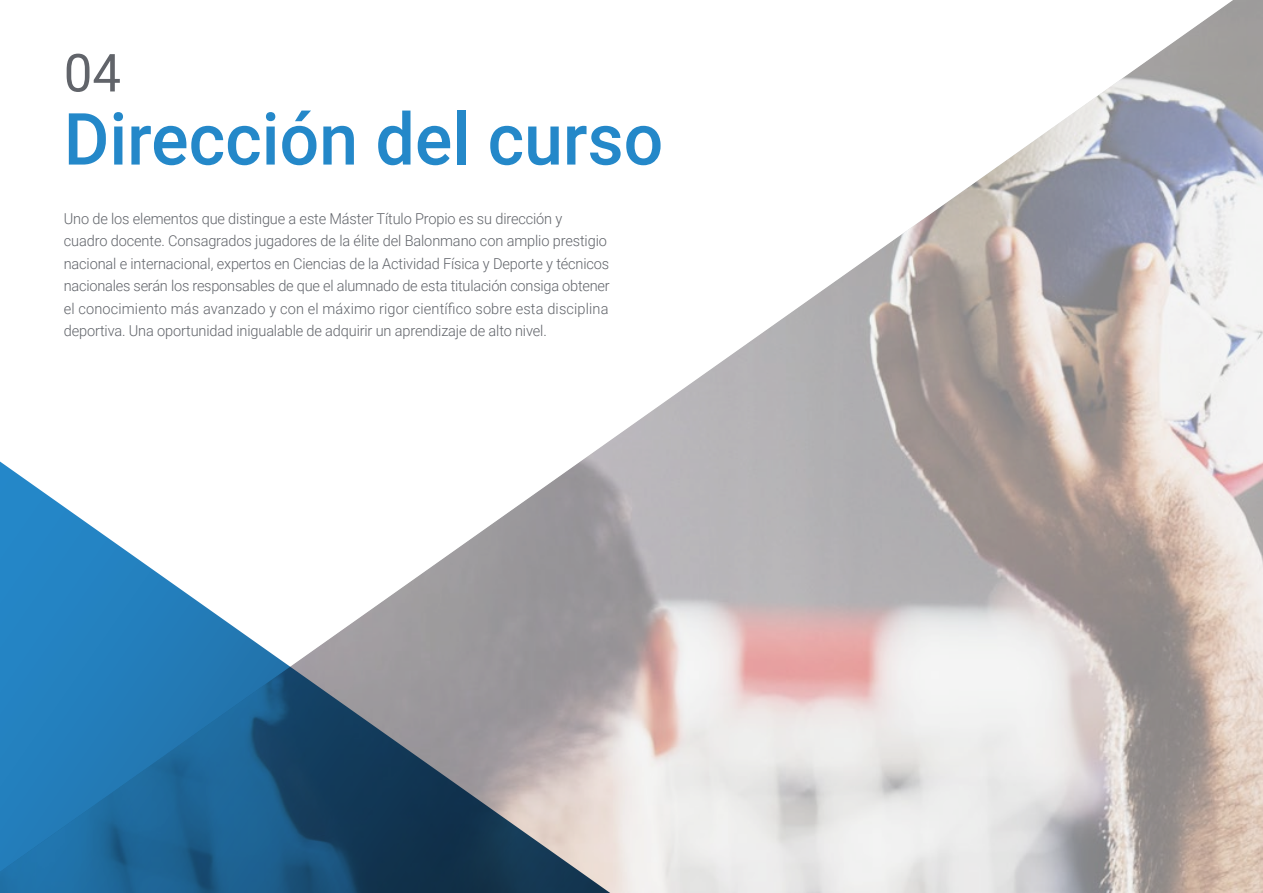
<style>
.page{position:relative;width:1263px;height:893px;background:#fff}
.page>*{position:absolute;margin:0;border:0;box-sizing:border-box;transform-origin:0 0}
.t1{font:500 72px "Roboto";color:#2488c9}
.t2{font:52.5px "Roboto";color:#61646a}
.t3{font:300 15px/22.5px "Roboto";letter-spacing:-.01em;color:#61646a}
</style>
<div class="page">
<img style="left:602px;top:0;width:661px;height:893px">
<svg style="left:0;top:446px;width:640px;height:447px"></svg>
<h2 class="t2" style="left:64px;top:36px;width:59px">04</h2>
<h1 class="t1" style="left:64px;top:89px;width:601px">Dirección del curso</h1>
<p class="t3" style="left:64px;top:207px;width:547px">Uno de los elementos que distingue a este Máster Título Propio es su dirección y cuadro docente. Consagrados jugadores de la élite del Balonmano con amplio prestigio nacional e internacional, expertos en Ciencias de la Actividad Física y Deporte y técnicos nacionales serán los responsables de que el alumnado de esta titulación consiga obtener el conocimiento más avanzado y con el máximo rigor científico sobre esta disciplina deportiva. Una oportunidad inigualable de adquirir un aprendizaje de alto nivel.</p>
</div>
